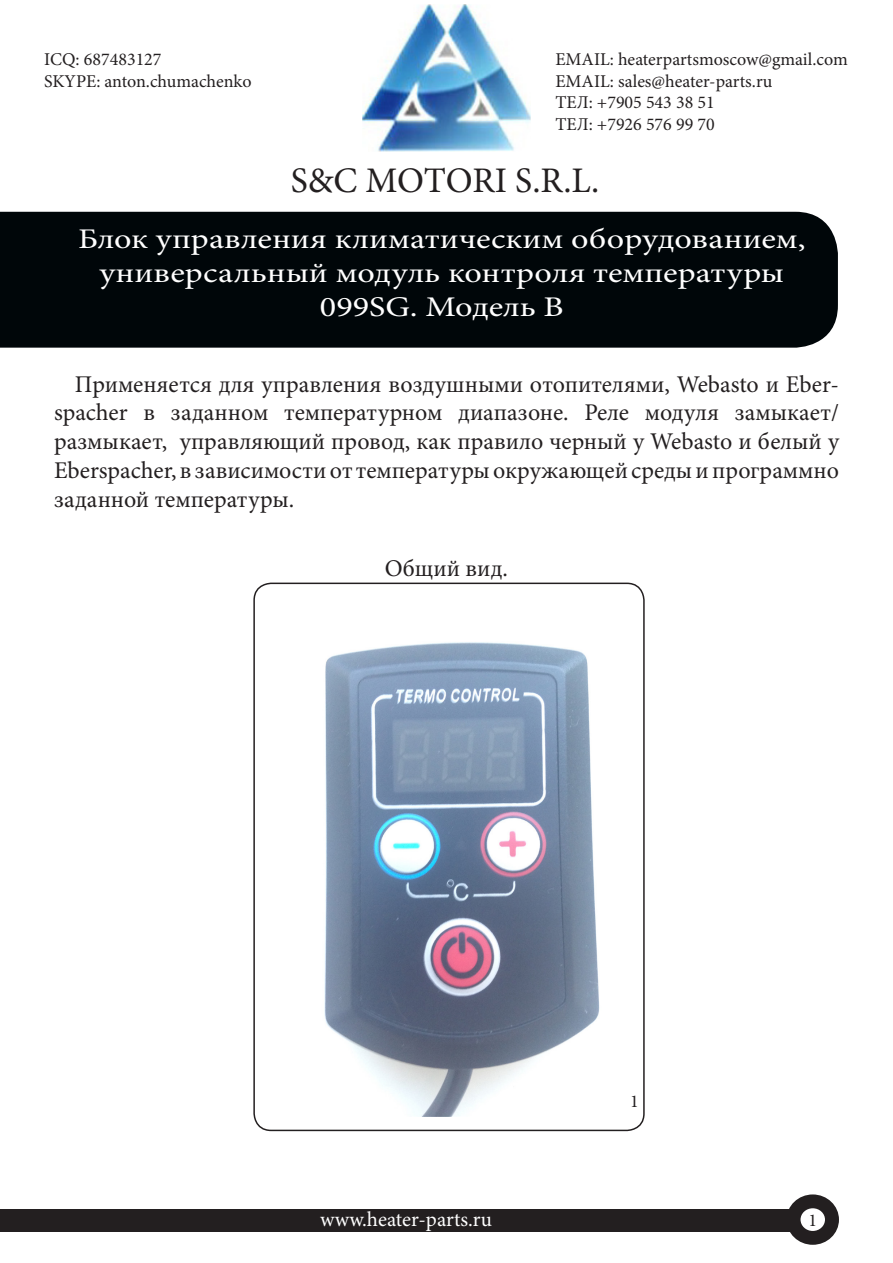
<style>
.page{position:relative;width:893px;height:1263px;background:#fff}
.page>*{position:absolute;margin:0;border:0;box-sizing:border-box;transform-origin:0 0}
.t1{font:36px "Minion Pro";letter-spacing:-.01em;color:#231f20}
.t2{font:28.5px/34.2px "Minion Pro";color:#fff;text-align:center;scale:1.2 1}
.t3{font:24px/28.8px "Minion Pro";color:#231f20;text-align:justify}
.t4{font:21px "Minion Pro";letter-spacing:.005em;color:#fff}
.t5{font:18px "Minion Pro";color:#231f20}
</style>
<div class="page">
<img style="left:362px;top:5px;width:169px;height:146px">
<div style="left:0;top:212px;width:838px;height:136px;background:#000609"></div>
<img style="left:324px;top:642px;width:276px;height:475px">
<div style="left:253px;top:583px;width:392px;height:548px;border:2px solid #231f20;border-radius:17px"></div>
<div style="left:0;top:1209px;width:812px;height:23px;background:#231f20"></div>
<div style="left:786px;top:1194px;width:53px;height:51px;background:#231f20;border-radius:50%"></div>
<div style="left:800px;top:1208px;width:25px;height:23px;background:#fff;border-radius:50%"></div>
<p class="t5" style="left:44px;top:47px;width:119px">ICQ: 687483127</p>
<p class="t5" style="left:44px;top:69px;width:209px">SKYPE: anton.chumachenko</p>
<p class="t5" style="left:555px;top:47px;width:294px">EMAIL: heaterpartsmoscow@gmail.com</p>
<p class="t5" style="left:555px;top:69px;width:219px">EMAIL: sales@heater-parts.ru</p>
<p class="t5" style="left:555px;top:90px;width:161px">ТЕЛ: +7905 543 38 51</p>
<p class="t5" style="left:555px;top:112px;width:161px">ТЕЛ: +7926 576 99 70</p>
<p class="t1" style="left:291px;top:156px;width:310px">S&amp;C MOTORI S.R.L.</p>
<p class="t2" style="left:78px;top:222px;width:608px">Блок управления климатическим оборудованием, универсальный модуль контроля температуры</p>
<p class="t2" style="left:320px;top:290px;width:204px">099SG. Модель B</p>
<p class="t3" style="left:54px;top:370px;width:786px;text-indent:21px">Применяется для управления воздушными отопителями, Webasto и Eber&shy;spacher в заданном температурном диапазоне. Реле модуля замыкает/ размыкает, управляющий провод, как правило черный у Webasto и белый у Eberspacher, в зависимости от температуры окружающей среды и программно заданной температуры.</p>
<p class="t3" style="left:385px;top:554px;width:124px">Общий вид.</p>
<p class="t5" style="left:630px;top:1089px;width:10px">1</p>
<p class="t4" style="left:320px;top:1205px;width:174px">www.heater-parts.ru</p>
<p class="t5" style="left:808px;top:1208px;width:10px">1</p>
</div>
